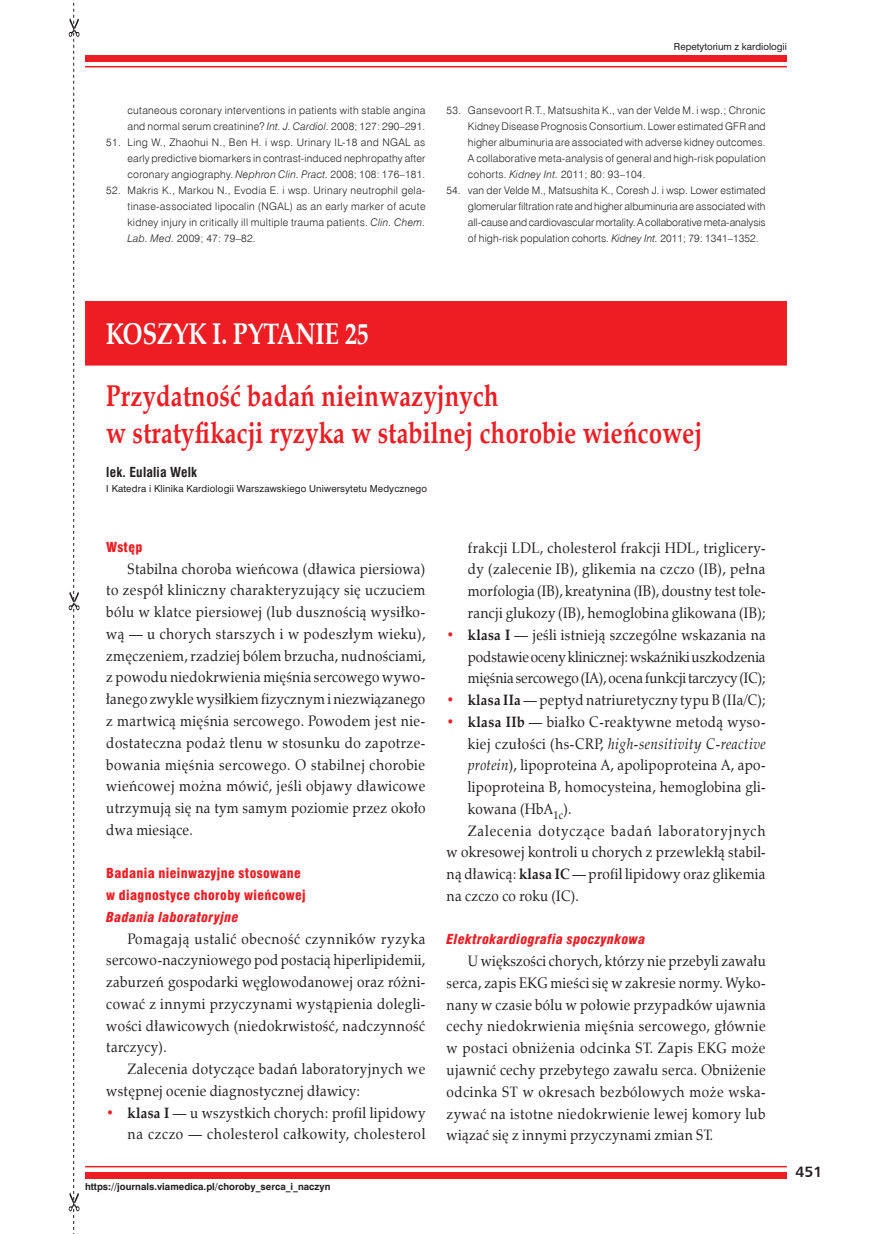
<style>
.page{position:relative;width:872px;height:1234px;background:#fff}
.page>*{position:absolute;margin:0;border:0;box-sizing:border-box;transform-origin:0 0}
._04_-_Tytul_art{font:700 30px/36.6px "Zapf Calligr EU";letter-spacing:.01em;color:#ee1d23;scale:.8 1}
._03_-_PYTANIE_i_KOSZ{font:700 30px "Zapf Calligr EU";color:#fff;scale:.8 1}
.TXT2_-_Tekst_-_nastę{font:15px/21.8px "Zapf Calligr EU";letter-spacing:.025em;color:#231f20;text-align:justify;scale:.9 1}
.TXT2_-_Tekst_-_nastę-2{font:15px/21.8px "Zapf Calligr EU";letter-spacing:.05em;color:#231f20;text-align:right;scale:.9 1}
.t1{font:700 15px "Humnst 777 EU";color:#231f20}
.S_-_Śródtytuł_1{font:13.5px/21.8px "Swis 721 Blk Cn EU";letter-spacing:.025em;color:#ee1d23}
.S_-_Śródtytuł_2{font:italic 13.5px "Swis 721 Blk Cn EU";letter-spacing:.025em;color:#ee1d23}
.S_-_Śródtytuł_2_pod{font:italic 13.5px "Swis 721 Blk Cn EU";letter-spacing:.025em;color:#ee1d23}
._01_-_Autorzy{font:700 13.5px "Swis 721 Cn EU";letter-spacing:.01em;color:#231f20}
.t2{font:10.5px/16px "Swis 721 Lt EU";letter-spacing:.025em;color:#231f20;text-align:justify}
._02_-_Kliniki{font:9px "Swis 721 PL";letter-spacing:.015em;color:#231f20}
.t3{font:700 9px "Swis 721 PL";color:#231f20}
.s1{font-style:italic}
.s2{font-weight:700;color:#ee1d23}
.s3{font-weight:700}
</style>
<div class="page">
<div style="left:85px;top:55px;width:702px;height:7px;background:#ee1d23"></div>
<hr style="left:85px;top:66px;width:702px;height:1px;background:#ee1d23">
<div style="left:85px;top:1171px;width:702px;height:7px;background:#ee1d23"></div>
<hr style="left:85px;top:1165px;width:702px;height:2px;background:#ee1d23">
<svg style="left:69px;top:2px;width:10px;height:1228px"></svg>
<div style="left:85px;top:301px;width:702px;height:64px;background:#ee1d23"></div>
<p class="_02_-_Kliniki" style="left:674px;top:40px;width:114px">Repetytorium z kardiologii</p>
<p class="t2" style="left:128px;top:102px;width:299px">cutaneous coronary interventions in patients with stable angina and normal serum creatinine? <span class="s1">Int. J. Cardiol.</span> 2008; 127: 290–291.</p>
<p class="t2" style="left:128px;top:134px;width:299px;text-indent:-21px">51. Ling W., Zhaohui N., Ben H. i wsp. Urinary IL-18 and NGAL as early predictive biomarkers in contrast-induced nephropathy after coronary angiography. <span class="s1">Nephron Clin. Pract.</span> 2008; 108: 176–181.</p>
<p class="t2" style="left:128px;top:183px;width:299px;text-indent:-21px">52. Makris K., Markou N., Evodia E. i wsp. Urinary neutrophil gela&shy;tinase-associated lipocalin (NGAL) as an early marker of acute kidney injury in critically ill multiple trauma patients. <span class="s1">Clin. Chem.<br>Lab. Med.</span> 2009; 47: 79–82.</p>
<p class="t2" style="left:468px;top:102px;width:299px;text-indent:-21px">53. Gansevoort R.T., Matsushita K., van der Velde M. i wsp.; Chronic Kidney Disease Prognosis Consortium. Lower estimated GFR and higher albuminuria are associated with adverse kidney outcomes.<br>A collaborative meta-analysis of general and high-risk population cohorts. <span class="s1">Kidney Int.</span> 2011; 80: 93–104.</p>
<p class="t2" style="left:468px;top:183px;width:299px;text-indent:-21px">54. van der Velde M., Matsushita K., Coresh J. i wsp. Lower estimated glomerular filtration rate and higher albuminuria are associated with all-cause and cardiovascular mortality. A collaborative meta-analysis of high-risk population cohorts. <span class="s1">Kidney Int.</span> 2011; 79: 1341–1352.</p>
<p class="_03_-_PYTANIE_i_KOSZ" style="left:106px;top:315px;width:330px">KOSZYK I. PYTANIE 25</p>
<p class="_04_-_Tytul_art" style="left:106px;top:379px;width:746px">Przydatność badań nieinwazyjnych<br>w stratyfikacji ryzyka w stabilnej chorobie wieńcowej</p>
<p class="_01_-_Autorzy" style="left:106px;top:463px;width:92px">lek. Eulalia Welk</p>
<p class="_02_-_Kliniki" style="left:106px;top:482px;width:322px">I Katedra i Klinika Kardiologii Warszawskiego Uniwersytetu Medycznego</p>
<p class="S_-_Śródtytuł_1" style="left:106px;top:536px;width:38px">Wstęp</p>
<p class="TXT2_-_Tekst_-_nastę" style="left:106px;top:558px;width:356px;text-indent:21px">Stabilna choroba wieńcowa (dławica piersiowa) to zespół kliniczny charakteryzujący się uczuciem bólu w klatce piersiowej (lub dusznością wysiłko&shy;wą — u chorych starszych i w podeszłym wieku), zmęczeniem, rzadziej bólem brzucha, nudnościami, z powodu niedokrwienia mięśnia sercowego wywo&shy;łanego zwykle wysiłkiem fizycznym i niezwiązanego z martwicą mięśnia sercowego. Powodem jest nie&shy;dostateczna podaż tlenu w stosunku do zapotrze&shy;bowania mięśnia sercowego. O stabilnej chorobie wieńcowej można mówić, jeśli objawy dławicowe utrzymują się na tym samym poziomie przez około dwa miesiące.</p>
<p class="S_-_Śródtytuł_1" style="left:106px;top:863px;width:201px">Badania nieinwazyjne stosowane w diagnostyce choroby wieńcowej</p>
<p class="S_-_Śródtytuł_2_pod" style="left:106px;top:908px;width:134px">Badania laboratoryjne</p>
<p class="TXT2_-_Tekst_-_nastę" style="left:106px;top:927px;width:356px;text-indent:21px">Pomagają ustalić obecność czynników ryzyka sercowo-naczyniowego pod postacią hiperlipidemii, zaburzeń gospodarki węglowodanowej oraz różni&shy;cować z innymi przyczynami wystąpienia dolegli&shy;wości dławicowych (niedokrwistość, nadczynność tarczycy).</p>
<p class="TXT2_-_Tekst_-_nastę" style="left:106px;top:1058px;width:356px;text-indent:21px">Zalecenia dotyczące badań laboratoryjnych we wstępnej ocenie diagnostycznej dławicy:</p>
<p class="TXT2_-_Tekst_-_nastę-2" style="left:106px;top:1101px;width:356px"><span class="s2">•</span> <span class="s3">klasa I</span> — u wszystkich chorych: profil lipidowy na czczo — cholesterol całkowity, cholesterol</p>
<p class="t3" style="left:85px;top:1180px;width:247px">https://journals.viamedica.pl/choroby_serca_i_naczyn</p>
<p class="TXT2_-_Tekst_-_nastę" style="left:468px;top:537px;width:332px">frakcji LDL, cholesterol frakcji HDL, triglicery&shy;dy (zalecenie IB), glikemia na czczo (IB), pełna morfologia (IB), kreatynina (IB), doustny test tole&shy;rancji glukozy (IB), hemoglobina glikowana (IB);</p>
<p class="TXT2_-_Tekst_-_nastę" style="left:468px;top:624px;width:332px;text-indent:-21px"><span class="s2">•</span> <span class="s3">klasa I</span> — jeśli istnieją szczególne wskazania na podstawie oceny klinicznej: wskaźniki uszkodzenia mięśnia sercowego (IA), ocena funkcji tarczycy (IC);</p>
<p class="TXT2_-_Tekst_-_nastę" style="left:446px;top:689px;width:356px"><span class="s2">•</span> <span class="s3">klasa IIa</span> — peptyd natriuretyczny typu B (IIa/C);</p>
<p class="TXT2_-_Tekst_-_nastę" style="left:468px;top:711px;width:332px;text-indent:-21px"><span class="s2">•</span> <span class="s3">klasa IIb</span> — białko C-reaktywne metodą wyso&shy;kiej czułości (hs-CRP, <span class="s1">high-sensitivity C-reactive protein</span>), lipoproteina A, apolipoproteina A, apo&shy;lipoproteina B, homocysteina, hemoglobina gli&shy;kowana (HbA<sub>1c</sub>).</p>
<p class="TXT2_-_Tekst_-_nastę" style="left:446px;top:819px;width:356px;text-indent:21px">Zalecenia dotyczące badań laboratoryjnych w okresowej kontroli u chorych z przewlekłą stabil&shy;ną dławicą: <span class="s3">klasa IC</span> — profil lipidowy oraz glikemia na czczo co roku (IC).</p>
<p class="S_-_Śródtytuł_2" style="left:446px;top:930px;width:200px">Elektrokardiografia spoczynkowa</p>
<p class="TXT2_-_Tekst_-_nastę" style="left:446px;top:950px;width:356px;text-indent:21px">U większości chorych, którzy nie przebyli zawału serca, zapis EKG mieści się w zakresie normy. Wyko&shy;nany w czasie bólu w połowie przypadków ujawnia cechy niedokrwienia mięśnia sercowego, głównie w postaci obniżenia odcinka ST. Zapis EKG może ujawnić cechy przebytego zawału serca. Obniżenie odcinka ST w okresach bezbólowych może wska&shy;zywać na istotne niedokrwienie lewej komory lub wiązać się z innymi przyczynami zmian ST.</p>
<p class="t1" style="left:795px;top:1162px;width:29px">451</p>
</div>
